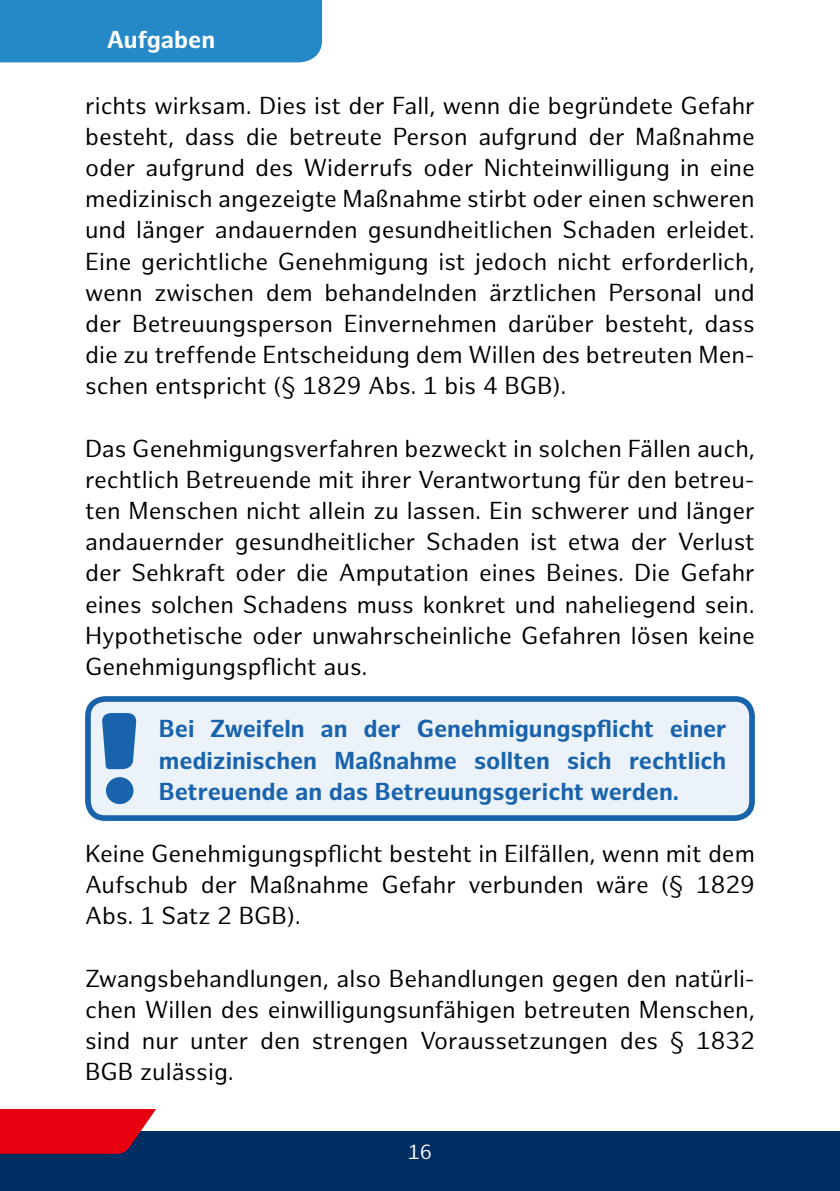
<style>
.page{position:relative;width:840px;height:1191px;background:#fff}
.page>*{position:absolute;margin:0;border:0;box-sizing:border-box;transform-origin:0 0}
.t1{font:24px/31.2px "Hamburg Sans";color:#000;text-align:justify}
.t2{font:700 24px/31.2px "Hamburg Sans";color:#1863ac;text-align:justify}
.t3{font:700 24px "Hamburg Sans";color:#fff}
.t4{font:20px "Hamburg Sans";color:#fff}
</style>
<div class="page">
<div style="left:0;top:1131px;width:839px;height:60px;background:#002e62"></div>
<svg style="left:0;top:1109px;width:156px;height:44px;background:#d6091a"></svg>
<div style="left:88px;top:699px;width:663px;height:119px;background:#ecf2fa;border-radius:17px"></div>
<div style="left:85px;top:696px;width:669px;height:125px;border:6px solid #1863ac;border-radius:17px"></div>
<svg style="left:102px;top:713px;width:35px;height:56px;background:#3677b7"></svg>
<div style="left:106px;top:777px;width:27px;height:27px;background:#1863ac;border-radius:50%"></div>
<div style="left:0;top:0;width:322px;height:62px;background:#2589c7"></div>
<p class="t3" style="left:107px;top:26px;width:110px">Aufgaben</p>
<p class="t1" style="left:85px;top:90px;width:671px">richts wirksam. Dies ist der Fall, wenn die begründete Gefahr besteht, dass die betreute Person aufgrund der Maßnahme oder aufgrund des Widerrufs oder Nichteinwilligung in eine medizinisch angezeigte Maßnahme stirbt oder einen schweren und länger andauernden gesundheitlichen Schaden erleidet.<br>Eine gerichtliche Genehmigung ist jedoch nicht erforderlich, wenn zwischen dem behandelnden ärztlichen Personal und der Betreuungsperson Einvernehmen darüber besteht, dass die zu treffende Entscheidung dem Willen des betreuten Men&shy;schen entspricht (§ 1829 Abs. 1 bis 4 BGB).</p>
<p class="t1" style="left:85px;top:433px;width:671px">Das Genehmigungsverfahren bezweckt in solchen Fällen auch, rechtlich Betreuende mit ihrer Verantwortung für den betreu&shy;ten Menschen nicht allein zu lassen. Ein schwerer und länger andauernder gesundheitlicher Schaden ist etwa der Verlust der Sehkraft oder die Amputation eines Beines. Die Gefahr eines solchen Schadens muss konkret und naheliegend sein.<br>Hypothetische oder unwahrscheinliche Gefahren lösen keine Genehmigungspflicht aus.</p>
<p class="t2" style="left:159px;top:714px;width:568px">Bei Zweifeln an der Genehmigungspflicht einer medizinischen Maßnahme sollten sich rechtlich Betreuende an das Betreuungsgericht werden.</p>
<p class="t1" style="left:85px;top:839px;width:671px">Keine Genehmigungspflicht besteht in Eilfällen, wenn mit dem Aufschub der Maßnahme Gefahr verbunden wäre (§ 1829<br>Abs. 1 Satz 2 BGB).</p>
<p class="t1" style="left:85px;top:963px;width:671px">Zwangsbehandlungen, also Behandlungen gegen den natürli&shy;chen Willen des einwilligungsunfähigen betreuten Menschen, sind nur unter den strengen Voraussetzungen des § 1832<br>BGB zulässig.</p>
<p class="t4" style="left:407px;top:1140px;width:26px">16</p>
</div>
